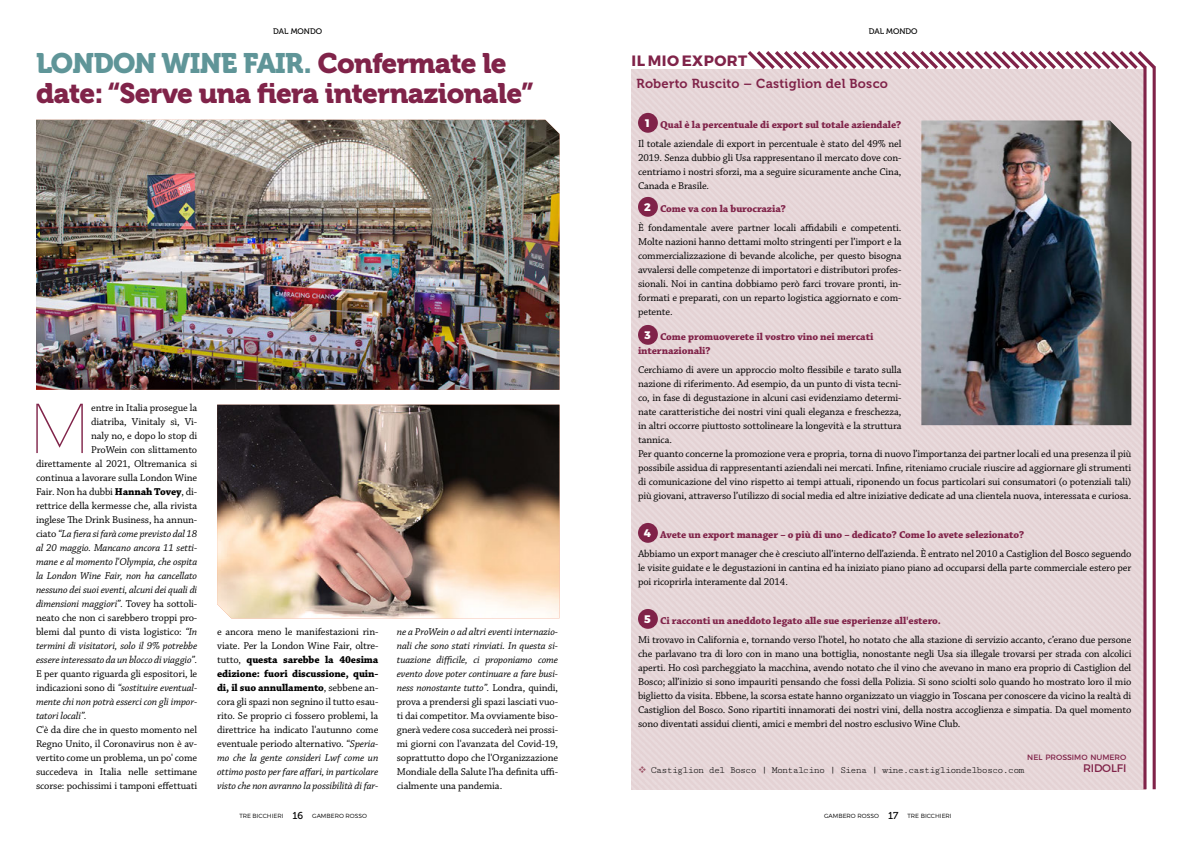
<style>
.page{position:relative;width:1191px;height:842px;background:#fff}
.page>*{position:absolute;margin:0;border:0;box-sizing:border-box;transform-origin:0 0}
.t1{font:100 70.6px "Montserrat";color:#802349}
.t2{font:28px/30px "Museo 900";letter-spacing:-.025em;color:#802349}
.t3{font:700 15px "Montserrat";letter-spacing:.03em;color:#802349}
.t4{font:13px "Museo 700";letter-spacing:.02em;color:#802349}
.t5{font:11px "Montserrat";letter-spacing:-.01em;color:#802349}
.t6{font:10.5px/14px "Chaparral Pro";letter-spacing:-.01em;color:#000;text-align:justify}
.t7{font:italic 10.5px/14px "Chaparral Pro";letter-spacing:-.01em;color:#000;text-align:justify}
.t8{font:700 10.5px/14px "Chaparral Pro";letter-spacing:-.01em;color:#802349}
.t9{font:10px "Cutive Mono";letter-spacing:-.08em;color:#000}
.t10{font:8px "Museo 500";color:#000}
.t11{font:7.7px "Montserrat";color:#802349}
.t12{font:300 6px "Montserrat";color:#000}
.s1{color:#5f9598}
.s2{font-weight:700}
.s3{font-style:italic}
.s4{font-style:normal}
.s5{font-family:"Montserrat";font-weight:800;font-size:11px;color:#fff}
.s6{font-weight:700;color:#802349}
.s7{color:#9e5669}
.s8{font-family:"Museo 500";font-weight:400;font-size:10px}
</style>
<div class="page">
<img style="left:36px;top:120px;width:523px;height:270px">
<div style="left:638px;top:113px;width:20px;height:20px;background:#802349;border-radius:50%"></div>
<div style="left:638px;top:197px;width:20px;height:20px;background:#802349;border-radius:50%"></div>
<div style="left:638px;top:325px;width:20px;height:20px;background:#802349;border-radius:50%"></div>
<div style="left:638px;top:523px;width:20px;height:20px;background:#802349;border-radius:50%"></div>
<div style="left:638px;top:609px;width:20px;height:20px;background:#802349;border-radius:50%"></div>
<hr style="left:1152px;top:67px;width:3px;height:722px;background:#802349">
<hr style="left:1143px;top:67px;width:3px;height:722px;background:#802349">
<svg style="left:744px;top:51px;width:412px;height:22px"></svg>
<img style="left:921px;top:120px;width:210px;height:305px">
<img style="left:217px;top:405px;width:342px;height:213px">
<p class="t10" style="left:273px;top:27px;width:50px">DAL MONDO</p>
<p class="t10" style="left:869px;top:27px;width:50px">DAL MONDO</p>
<h2 class="t2" style="left:36px;top:48px;width:499px"><span class="s1">LONDON WINE FAIR.</span> Confermate le date: “Serve una fiera internazionale”</h2>
<p class="t6" style="left:36px;top:401px;width:163px;text-align:right">entre in Italia prosegue la<br>diatriba, Vinitaly sì, Vi-<br>naly no, e dopo lo stop di<br>ProWein con slittamento direttamente al 2021, Oltremanica si continua a lavorare sulla London Wine Fair. Non ha dubbi <span class="s2">Hannah Tovey</span>, di&shy;rettrice della kermesse che, alla rivista inglese The Drink Business, ha annun&shy;ciato <span class="s3">“La fiera si farà come previsto dal 18 al 20 maggio. Mancano ancora 11 setti&shy;mane e al momento l'Olympia, che ospita la London Wine Fair, non ha cancellato nessuno dei suoi eventi, alcuni dei quali di dimensioni maggiori”.</span> Tovey ha sottoli&shy;neato che non ci sarebbero troppi pro&shy;blemi dal punto di vista logistico: <span class="s3">“In termini di visitatori, solo il 9% potrebbe essere interessato da un blocco di viaggio”.</span></p>
<p class="t7" style="left:36px;top:667px;width:163px"><span class="s4">E per quanto riguarda gli espositori, le indicazioni sono di</span> “sostituire eventual&shy;mente chi non potrà esserci con gli impor&shy;tatori locali”.</p>
<p class="t6" style="left:36px;top:723px;width:163px">C'è da dire che in questo momento nel Regno Unito, il Coronavirus non è av&shy;vertito come un problema, un po' come succedeva in Italia nelle settimane scorse: pochissimi i tamponi effettuati</p>
<h1 class="t1" style="left:27px;top:385px;width:66px">M</h1>
<p class="t6" style="left:217px;top:625px;width:163px">e ancora meno le manifestazioni rin&shy;viate. Per la London Wine Fair, oltre&shy;tutto, <span class="s2">questa sarebbe la 40esima edizione: fuori discussione, quin&shy;di, il suo annullamento</span>, sebbene an&shy;cora gli spazi non segnino il tutto esau&shy;rito. Se proprio ci fossero problemi, la direttrice ha indicato l'autunno come eventuale periodo alternativo. <span class="s3">“Speria&shy;mo che la gente consideri Lwf come un ottimo posto per fare affari, in particolare visto che non avranno la possibilità di far-</span></p>
<p class="t6" style="left:397px;top:625px;width:163px"><span class="s3">ne a ProWein o ad altri eventi internazio&shy;nali che sono stati rinviati. In questa si&shy;tuazione difficile, ci proponiamo come evento dove poter continuare a fare busi&shy;ness nonostante tutto”.</span> Londra, quindi, prova a prendersi gli spazi lasciati vuo&shy;ti dai competitor. Ma ovviamente biso&shy;gnerà vedere cosa succederà nei prossi&shy;mi giorni con l'avanzata del Covid-19, soprattutto dopo che l'Organizzazione Mondiale della Salute l'ha definita uffi&shy;cialmente una pandemia.</p>
<h3 class="t3" style="left:631px;top:51px;width:117px">IL MIO EXPORT</h3>
<p class="t4" style="left:636px;top:76px;width:253px">Roberto Ruscito – Castiglion del Bosco</p>
<p class="t6" style="left:638px;top:115px;width:265px;line-height:19px;text-align:right"><span class="s5">1</span> <span class="s6">Qual è la percentuale di export sul totale aziendale?<br></span>Il totale aziendale di export in percentuale è stato del 49% nel</p>
<p class="t6" style="left:638px;top:151px;width:265px">2019. Senza dubbio gli Usa rappresentano il mercato dove con&shy;centriamo i nostri sforzi, ma a seguire sicuramente anche Cina, Canada e Brasile.</p>
<p class="t6" style="left:638px;top:199px;width:265px;line-height:19px;text-indent:6px"><span class="s5">2</span> <span class="s6">Come va con la burocrazia?<br></span>È fondamentale avere partner locali affidabili e competenti.</p>
<p class="t6" style="left:638px;top:235px;width:265px">Molte nazioni hanno dettami molto stringenti per l’import e la commercializzazione di bevande alcoliche, per questo bisogna avvalersi delle competenze di importatori e distributori profes&shy;sionali. Noi in cantina dobbiamo però farci trovare pronti, in&shy;formati e preparati, con un reparto logistica aggiornato e com&shy;petente.</p>
<p class="t8" style="left:638px;top:330px;width:237px;text-indent:6px"><span class="s5">3</span> Come promuoverete il vostro vino nei mercati internazionali?</p>
<p class="t6" style="left:638px;top:363px;width:495px;text-align:left">Cerchiamo di avere un approccio molto flessibile e tarato sulla<br>nazione di riferimento. Ad esempio, da un punto di vista tecni-<br>co, in fase di degustazione in alcuni casi evidenziamo determi-<br>nate caratteristiche dei nostri vini quali eleganza e freschezza,<br>in altri occorre piuttosto sottolineare la longevità e la struttura<br>tannica.<br>Per quanto concerne la promozione vera e propria, torna di nuovo l’importanza dei partner locali ed una presenza il più possibile assidua di rappresentanti aziendali nei mercati. Infine, riteniamo cruciale riuscire ad aggiornare gli strumenti di comunicazione del vino rispetto ai tempi attuali, riponendo un focus particolari sui consumatori (o potenziali tali) più giovani, attraverso l’utilizzo di social media ed altre iniziative dedicate ad una clientela nuova, interessata e curiosa.</p>
<p class="t6" style="left:638px;top:525px;width:495px;line-height:19px;text-indent:6px"><span class="s5">4</span> <span class="s6">Avete un export manager – o più di uno – dedicato? Come lo avete selezionato?<br></span>Abbiamo un export manager che è cresciuto all’interno dell’azienda. È entrato nel 2010 a Castiglion del Bosco seguendo</p>
<p class="t6" style="left:638px;top:561px;width:495px">le visite guidate e le degustazioni in cantina ed ha iniziato piano piano ad occuparsi della parte commerciale estero per poi ricoprirla interamente dal 2014.</p>
<p class="t6" style="left:638px;top:611px;width:495px;line-height:19px;text-indent:6px"><span class="s5">5</span> <span class="s6">Ci racconti un aneddoto legato alle sue esperienze all'estero.<br></span>Mi trovavo in California e, tornando verso l'hotel, ho notato che alla stazione di servizio accanto, c’erano due persone</p>
<p class="t6" style="left:638px;top:647px;width:495px">che parlavano tra di loro con in mano una bottiglia, nonostante negli Usa sia illegale trovarsi per strada con alcolici aperti. Ho così parcheggiato la macchina, avendo notato che il vino che avevano in mano era proprio di Castiglion del Bosco; all’inizio si sono impauriti pensando che fossi della Polizia. Si sono sciolti solo quando ho mostrato loro il mio biglietto da visita. Ebbene, la scorsa estate hanno organizzato un viaggio in Toscana per conoscere da vicino la realtà di Castiglion del Bosco. Sono ripartiti innamorati dei nostri vini, della nostra accoglienza e simpatia. Da quel momento sono diventati assidui clienti, amici e membri del nostro esclusivo Wine Club.</p>
<p class="t9" style="left:638px;top:764px;width:388px"><span class="s7">❖</span> Castiglion del Bosco | Montalcino | Siena | wine.castigliondelbosco.com</p>
<p class="t11" style="left:1027px;top:753px;width:101px">NEL PROSSIMO NUMERO</p>
<p class="t5" style="left:1083px;top:761px;width:45px">RIDOLFI</p>
<p class="t12" style="left:239px;top:812px;width:129px">TRE BICCHIERI <span class="s8">16</span> GAMBERO ROSSO</p>
<p class="t12" style="left:824px;top:812px;width:129px">GAMBERO ROSSO <span class="s8">17</span> TRE BICCHIERI</p>
</div>
